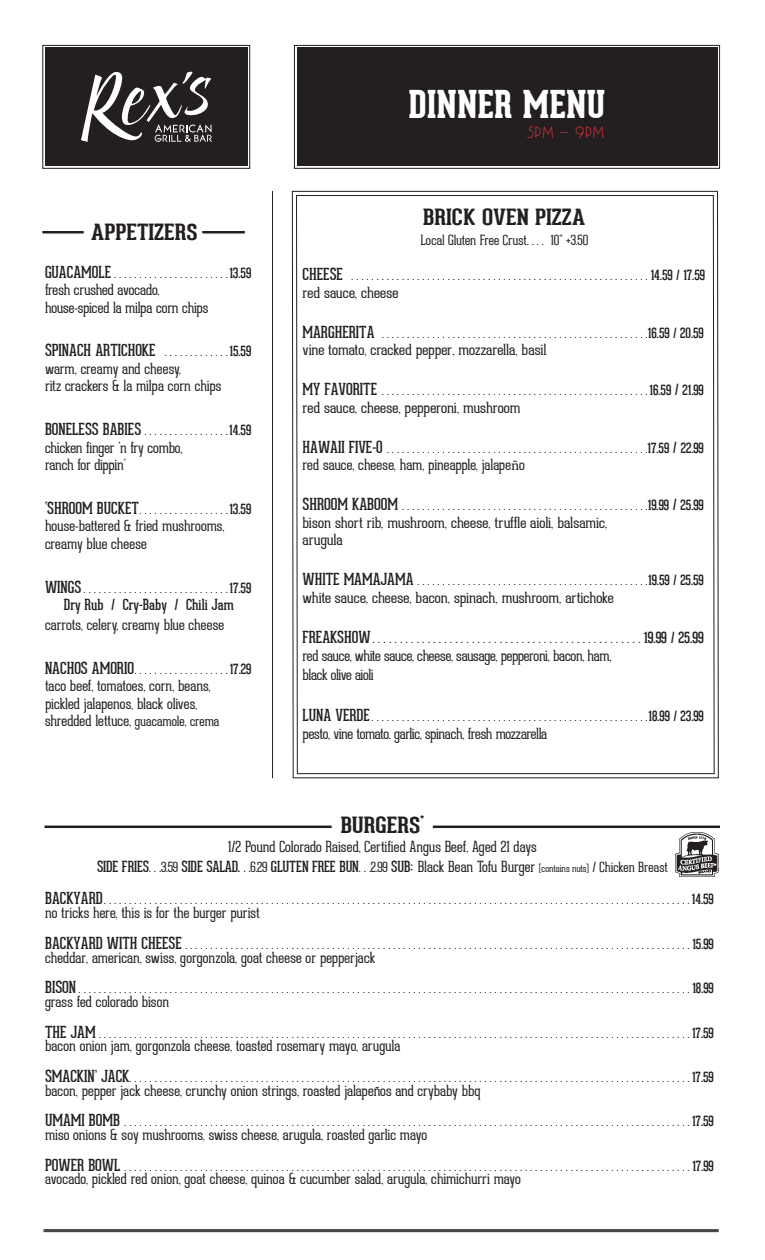
<style>
.page{position:relative;width:765px;height:1260px;background:#fff}
.page>*{position:absolute;margin:0;border:0;box-sizing:border-box;transform-origin:0 0}
.t1{font:800 37.5px "Geared Slab";color:#fff}
.HEADS_1{font:700 21.88px "Geared Slab";color:#231f20;scale:1.2 1}
.t2{font:16.25px "Geared Slab";color:#231f20}
.Body_Copy{font:100 15px/17.5px "Geared Slab";letter-spacing:-.005em;color:#231f20}
.Body_Copy-2{font:100 15px "Geared Slab";letter-spacing:-.005em;color:#231f20;scale:1.05 1}
.t3{font:15px "Geared Slab";color:#231f20}
.Body_Copy-3{font:100 15px "Geared Slab";letter-spacing:-.025em;color:#231f20}
.t4{font:15px "thin";letter-spacing:.025em;color:#f5333f}
.Panel_-_Left{font:100 13.75px "Geared Slab";color:#231f20}
.s1{font-weight:400;font-size:16.25px}
.s2{font-weight:400}
.s3{font-weight:100;font-size:13.75px}
.s4{font-size:13.75px}
.s5{font-weight:400;font-size:15px}
.s6{font-family:"Minion Pro";font-weight:400}
.s7{font-weight:100}
.s8{font-weight:100;font-size:10px}
</style>
<div class="page">
<div style="left:294px;top:45px;width:426px;height:124px;background:#231f20"></div>
<div style="left:298px;top:49px;width:418px;height:116px;border:1px solid #231f20"></div>
<svg style="left:42px;top:45px;width:209px;height:124px;background:#413d3e"></svg>
<svg style="left:292px;top:191px;width:427px;height:588px"></svg>
<svg style="left:296px;top:195px;width:419px;height:580px"></svg>
<hr style="left:272px;top:191px;width:1px;height:587px;background:#231f20">
<hr style="left:42px;top:231px;width:42px;height:2px;background:#231f20">
<hr style="left:202px;top:231px;width:43px;height:2px;background:#231f20">
<hr style="left:44px;top:826px;width:288px;height:2px;background:#231f20">
<hr style="left:433px;top:826px;width:287px;height:2px;background:#231f20">
<img style="left:676px;top:832px;width:43px;height:44px">
<hr style="left:43px;top:1229px;width:676px;height:3px;background:#474848">
<p class="t1" style="left:408px;top:83px;width:199px">DINNER MENU</p>
<p class="HEADS_1" style="left:91px;top:218px;width:90px">APPETIZERS</p>
<p class="Panel_-_Left" style="left:45px;top:265px;width:208px"><span class="s1">GUACAMOLE</span> . . . . . . . . . . . . . . . . . . . . . . <span class="s2">13.59</span></p>
<p class="Body_Copy" style="left:45px;top:281px;width:116px">fresh crushed avocado,</p>
<p class="Body_Copy" style="left:45px;top:299px;width:165px">house-spiced la milpa corn chips</p>
<p class="t2" style="left:45px;top:341px;width:208px">SPINACH ARTICHOKE <span class="s3">. . . . . . . . . . . .</span> <span class="s4">15.59</span></p>
<p class="Body_Copy" style="left:45px;top:360px;width:137px">warm, creamy and cheesy,</p>
<p class="Body_Copy" style="left:45px;top:378px;width:178px">ritz crackers &amp; la milpa corn chips</p>
<p class="Panel_-_Left" style="left:45px;top:422px;width:208px"><span class="s1">BONELESS BABIES</span> . . . . . . . . . . . . . . . . <span class="s2">14.59</span></p>
<p class="Body_Copy" style="left:45px;top:439px;width:139px">chicken finger ’n fry combo,</p>
<p class="Body_Copy" style="left:45px;top:456px;width:82px">ranch for dippin’</p>
<p class="Panel_-_Left" style="left:45px;top:501px;width:208px"><span class="s1">‘SHROOM BUCKET</span> . . . . . . . . . . . . . . . . . <span class="s2">13.59</span></p>
<p class="Body_Copy" style="left:45px;top:518px;width:181px">house-battered &amp; fried mushrooms, creamy blue cheese</p>
<p class="Panel_-_Left" style="left:45px;top:580px;width:208px"><span class="s1">WINGS</span> . . . . . . . . . . . . . . . . . . . . . . . . . . . . <span class="s2">17.59</span></p>
<p class="t3" style="left:64px;top:596px;width:171px">Dry Rub / Cry-Baby / Chili Jam</p>
<p class="Body_Copy" style="left:45px;top:616px;width:181px">carrots, celery, creamy blue cheese</p>
<p class="Panel_-_Left" style="left:45px;top:661px;width:208px"><span class="s1">NACHOS AMORIO</span> . . . . . . . . . . . . . . . . . . <span class="s2">17.29</span></p>
<p class="Body_Copy" style="left:45px;top:678px;width:167px">taco beef, tomatoes, corn, beans,</p>
<p class="Body_Copy" style="left:45px;top:695px;width:154px">pickled jalapenos, black olives,</p>
<p class="Body_Copy" style="left:45px;top:713px;width:176px">shredded lettuce, <span class="s4">guacamole, crema</span></p>
<p class="t4" style="left:528px;top:126px;width:78px">5PM - 9PM</p>
<p class="HEADS_1" style="left:423px;top:203px;width:137px">BRICK OVEN PIZZA</p>
<p class="Panel_-_Left" style="left:421px;top:232px;width:169px">Local Gluten Free Crust. . . . 10” +3.50</p>
<p class="Panel_-_Left" style="left:303px;top:267px;width:404px"><span class="s1">CHEESE</span> . . . . . . . . . . . . . . . . . . . . . . . . . . . . . . . . . . . . . . . . . . . . . . . . . . . . . . . . . . <span class="s2">14.59 / 17.59</span></p>
<p class="Body_Copy-2" style="left:303px;top:284px;width:93px">red sauce, cheese</p>
<p class="Panel_-_Left" style="left:303px;top:325px;width:403px"><span class="s1">MARGHERITA</span> . . . . . . . . . . . . . . . . . . . . . . . . . . . . . . . . . . . . . . . . . . . . . . . . . . . . <span class="s2">16.59 / 20.59</span></p>
<p class="Body_Copy-2" style="left:303px;top:341px;width:234px">vine tomato, cracked pepper, mozzarella, basil</p>
<p class="Panel_-_Left" style="left:303px;top:382px;width:403px"><span class="s1">MY FAVORITE</span> . . . . . . . . . . . . . . . . . . . . . . . . . . . . . . . . . . . . . . . . . . . . . . . . . . . . <span class="s2">16.59</span> <span class="s5">/</span> <span class="s2">21.99</span></p>
<p class="Body_Copy-2" style="left:303px;top:399px;width:209px">red sauce, cheese, pepperoni, mushroom</p>
<p class="Panel_-_Left" style="left:303px;top:440px;width:403px"><span class="s1">HAWAII FIVE-0</span> . . . . . . . . . . . . . . . . . . . . . . . . . . . . . . . . . . . . . . . . . . . . . . . . . . . <span class="s2">17.59</span> <span class="s5">/</span> <span class="s2">22.99</span></p>
<p class="Body_Copy" style="left:303px;top:456px;width:224px">red sauce, cheese, ham, pineapple, jalape<span class="s6">ñ</span>o</p>
<p class="Panel_-_Left" style="left:303px;top:497px;width:403px"><span class="s1">SHROOM KABOOM</span> . . . . . . . . . . . . . . . . . . . . . . . . . . . . . . . . . . . . . . . . . . . . . . . . <span class="s2">19.99</span> <span class="s5">/</span> <span class="s2">25.99</span></p>
<p class="Body_Copy-2" style="left:303px;top:514px;width:292px">bison short rib, mushroom, cheese, truffle aioli, balsamic,</p>
<p class="Body_Copy-2" style="left:303px;top:531px;width:40px">arugula</p>
<p class="Panel_-_Left" style="left:303px;top:572px;width:403px"><span class="s1">WHITE MAMAJAMA</span> . . . . . . . . . . . . . . . . . . . . . . . . . . . . . . . . . . . . . . . . . . . . . <span class="s2">19.59 / 25.59</span></p>
<p class="Body_Copy-2" style="left:303px;top:589px;width:298px">white sauce, cheese, bacon, spinach, mushroom, artichoke</p>
<p class="Body_Copy" style="left:303px;top:629px;width:403px"><span class="s1">FREAKSHOW</span> . . . . . . . . . . . . . . . . . . . . . . . . . . . . . . . . . . . . . . . . . . . . . . . . . <span class="s2">19.99 / 25.99</span></p>
<p class="Body_Copy" style="left:303px;top:648px;width:310px">red sauce, white sauce, cheese, sausage, pepperoni, bacon, ham,</p>
<p class="Body_Copy-3" style="left:303px;top:666px;width:73px">black olive aioli</p>
<p class="Panel_-_Left" style="left:303px;top:709px;width:403px"><span class="s1">LUNA VERDE</span> . . . . . . . . . . . . . . . . . . . . . . . . . . . . . . . . . . . . . . . . . . . . . . . . . . . . . . <span class="s2">18.99 / 23.99</span></p>
<p class="Body_Copy-3" style="left:303px;top:725px;width:246px">pesto, vine tomato, garlic, spinach, fresh mozzarella</p>
<p class="HEADS_1" style="left:341px;top:811px;width:71px">BURGERS<sup>*</sup></p>
<p class="Body_Copy" style="left:228px;top:838px;width:310px">1/2 Pound Colorado Raised, Certified Angus Beef, Aged 21 days</p>
<p class="t3" style="left:97px;top:857px;width:572px">SIDE FRIES<span class="s7">. . .</span><span class="s3">3.59</span> SIDE SALAD. <span class="s7">. .</span><span class="s3">6.29</span> GLUTEN FREE BUN<span class="s7">. . .</span><span class="s3">2.99</span> SUB: <span class="s7">Black Bean Tofu Burger</span> <span class="s8">(contains nuts)</span> <span class="s3">/ Chicken Breast</span></p>
<p class="Panel_-_Left" style="left:45px;top:892px;width:670px"><span class="s1">BACKYARD</span> . . . . . . . . . . . . . . . . . . . . . . . . . . . . . . . . . . . . . . . . . . . . . . . . . . . . . . . . . . . . . . . . . . . . . . . . . . . . . . . . . . . . . . . . . . . . . . . . . . . . . . . . . . . . . . . . . . . <span class="s2">14.59</span></p>
<p class="Body_Copy" style="left:45px;top:904px;width:216px">no tricks here, this is for the burger purist</p>
<p class="Panel_-_Left" style="left:45px;top:936px;width:670px"><span class="s1">BACKYARD WITH CHEESE</span> . . . . . . . . . . . . . . . . . . . . . . . . . . . . . . . . . . . . . . . . . . . . . . . . . . . . . . . . . . . . . . . . . . . . . . . . . . . . . . . . . . . . . . . . . . . . . . . . . . . <span class="s2">15.99</span></p>
<p class="Body_Copy" style="left:45px;top:949px;width:332px">cheddar, american, swiss, gorgonzola, goat cheese or pepperjack</p>
<p class="Panel_-_Left" style="left:45px;top:980px;width:670px"><span class="s1">BISON</span> . . . . . . . . . . . . . . . . . . . . . . . . . . . . . . . . . . . . . . . . . . . . . . . . . . . . . . . . . . . . . . . . . . . . . . . . . . . . . . . . . . . . . . . . . . . . . . . . . . . . . . . . . . . . . . . . . . . . . . . . <span class="s2">18.99</span></p>
<p class="Body_Copy" style="left:45px;top:993px;width:126px">grass fed colorado bison</p>
<p class="Panel_-_Left" style="left:45px;top:1025px;width:670px"><span class="s1">THE JAM</span> . . . . . . . . . . . . . . . . . . . . . . . . . . . . . . . . . . . . . . . . . . . . . . . . . . . . . . . . . . . . . . . . . . . . . . . . . . . . . . . . . . . . . . . . . . . . . . . . . . . . . . . . . . . . . . . . . . . . <span class="s2">17.59</span></p>
<p class="Body_Copy" style="left:45px;top:1038px;width:357px">bacon onion jam, gorgonzola cheese, toasted rosemary mayo, arugula</p>
<p class="Panel_-_Left" style="left:45px;top:1069px;width:670px"><span class="s1">SMACKIN’ JACK</span> . . . . . . . . . . . . . . . . . . . . . . . . . . . . . . . . . . . . . . . . . . . . . . . . . . . . . . . . . . . . . . . . . . . . . . . . . . . . . . . . . . . . . . . . . . . . . . . . . . . . . . . . . . . . . . <span class="s2">17.59</span></p>
<p class="Body_Copy" style="left:45px;top:1082px;width:437px">bacon, pepper jack cheese, crunchy onion strings, roasted jalapeños and crybaby bbq</p>
<p class="Panel_-_Left" style="left:45px;top:1114px;width:670px"><span class="s1">UMAMI BOMB</span> . . . . . . . . . . . . . . . . . . . . . . . . . . . . . . . . . . . . . . . . . . . . . . . . . . . . . . . . . . . . . . . . . . . . . . . . . . . . . . . . . . . . . . . . . . . . . . . . . . . . . . . . . . . . . . . <span class="s2">17.59</span></p>
<p class="Body_Copy" style="left:45px;top:1126px;width:384px">miso onions &amp; soy mushrooms, swiss cheese, arugula, roasted garlic mayo</p>
<p class="Panel_-_Left" style="left:45px;top:1158px;width:670px"><span class="s1">POWER BOWL</span> . . . . . . . . . . . . . . . . . . . . . . . . . . . . . . . . . . . . . . . . . . . . . . . . . . . . . . . . . . . . . . . . . . . . . . . . . . . . . . . . . . . . . . . . . . . . . . . . . . . . . . . . . . . . . . . <span class="s2">17.99</span></p>
<p class="Body_Copy" style="left:45px;top:1171px;width:477px">avocado, pickled red onion, goat cheese, quinoa &amp; cucumber salad, arugula, chimichurri mayo</p>
</div>
